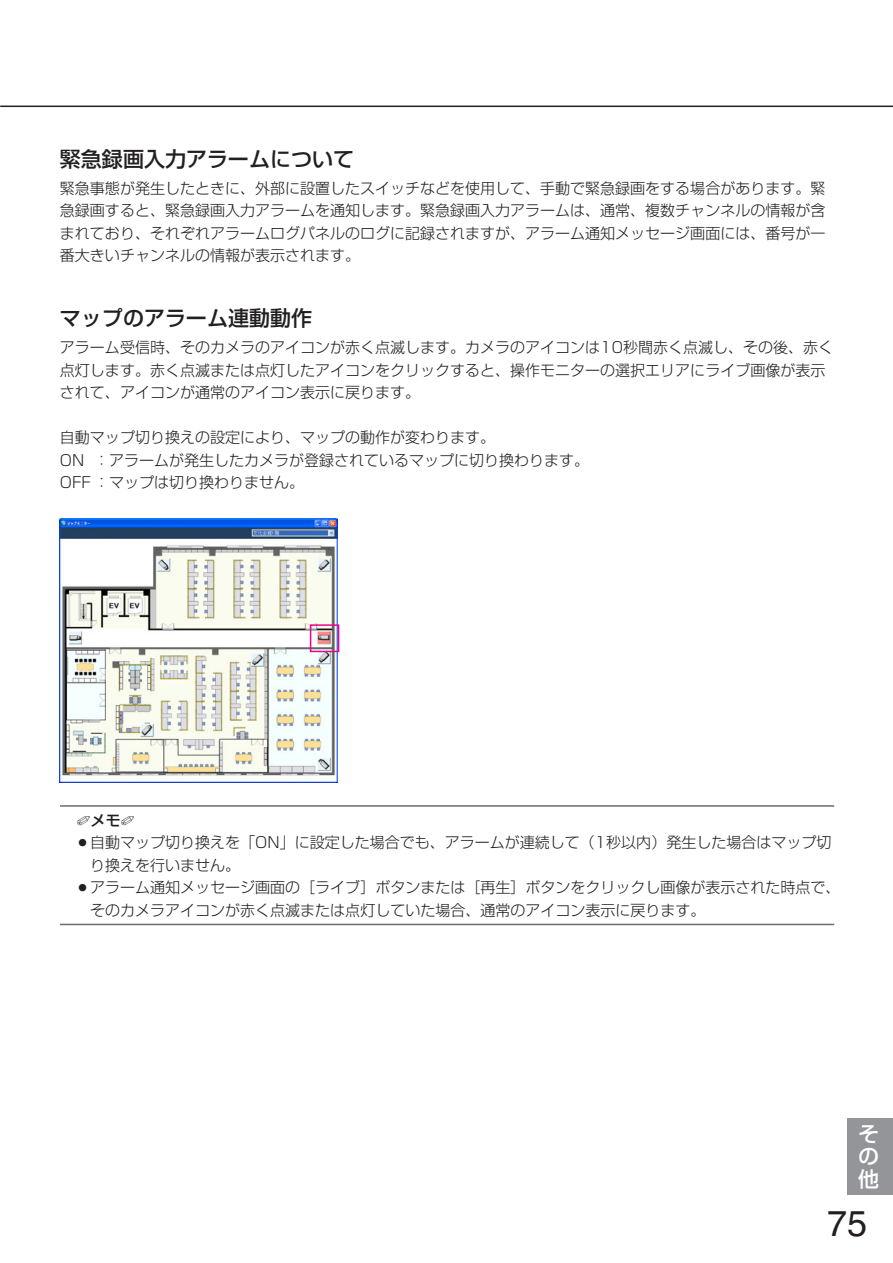
<style>
.page{position:relative;width:893px;height:1263px;background:#fff}
.page>*{position:absolute;margin:0;border:0;box-sizing:border-box;transform-origin:0 0}
.t1{font:36px "Helvetica";color:#231f20}
.t2{font:500 21px "Shin Go";color:#231f20}
.t3{font:500 21px/22.5px "Shin Go";color:#fff;text-align:justify}
.t4{font:300 15px/22.5px "Shin Go";color:#231f20}
.t5{font:500 15px "Shin Go";color:#231f20}
</style>
<div class="page">
<hr style="left:0;top:106px;width:892px;height:1px;background:#231f20">
<div style="left:847px;top:1118px;width:45px;height:77px;background:#939598"></div>
<hr style="left:60px;top:805px;width:774px;height:2px;background:#6c6d70">
<hr style="left:60px;top:924px;width:774px;height:1px;background:#6c6d70">
<img style="left:60px;top:519px;width:278px;height:263px">
<div style="left:310px;top:624px;width:29px;height:28px;border:2px solid #ed028c"></div>
<h2 class="t2" style="left:60px;top:151px;width:295px">緊急録画入力アラームについて</h2>
<p class="t4" style="left:60px;top:179px;width:766px;text-align:justify">緊急事態が発生したときに、外部に設置したスイッチなどを使用して、手動で緊急録画をする場合があります。緊急録画すると、緊急録画入力アラームを通知します。緊急録画入力アラームは、通常、複数チャンネルの情報が含まれており、それぞれアラームログパネルのログに記録されますが、アラーム通知メッセージ画面には、番号が一番大きいチャンネルの情報が表示されます。</p>
<h2 class="t2" style="left:60px;top:311px;width:253px">マップのアラーム連動動作</h2>
<p class="t4" style="left:60px;top:338px;width:774px">アラーム受信時、そのカメラのアイコンが赤く点滅します。カメラのアイコンは10秒間赤く点滅し、その後、赤く点灯します。赤く点滅または点灯したアイコンをクリックすると、操作モニターの選択エリアにライブ画像が表示されて、アイコンが通常のアイコン表示に戻ります。</p>
<p class="t4" style="left:60px;top:428px;width:531px">自動マップ切り換えの設定により、マップの動作が変わります。<br>ON ：アラームが発生したカメラが登録されているマップに切り換わります。<br>OFF ：マップは切り換わりません。</p>
<p class="t5" style="left:77px;top:814px;width:59px">✐メモ✐</p>
<p class="t4" style="left:90px;top:833px;width:742px;text-indent:-15px">○自動マップ切り換えを「ON」に設定した場合でも、アラームが連続して（1秒以内）発生した場合はマップ切り換えを行いません。</p>
<p class="t4" style="left:90px;top:878px;width:751px;text-indent:-15px">○アラーム通知メッセージ画面の［ライブ］ボタンまたは［再生］ボタンをクリックし画像が表示された時点で、そのカメラアイコンが赤く点滅または点灯していた場合、通常のアイコン表示に戻ります。</p>
<h2 class="t3" style="left:858px;top:1125px;width:22px">その他</h2>
<h1 class="t1" style="left:827px;top:1211px;width:42px">75</h1>
</div>
